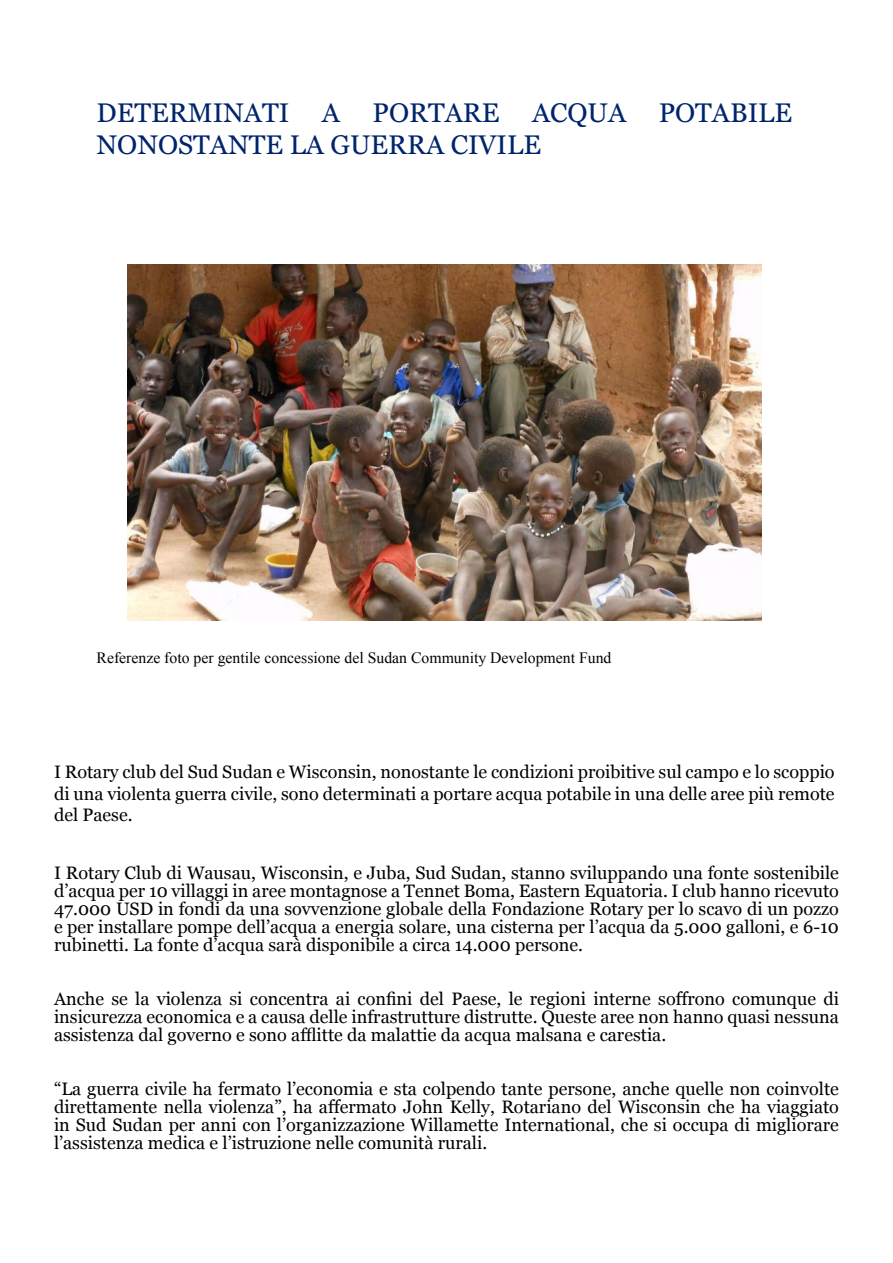
<style>
.page{position:relative;width:893px;height:1263px;background:#fff}
.page>*{position:absolute;margin:0;border:0;box-sizing:border-box;transform-origin:0 0}
.Titolo_1{font:27px/32.4px "Georgia";color:#00246c}
.Corpo_del_testo{font:18px/18px "Georgia";color:#000;text-align:justify}
.Quotations{font:15.75px "Times New Roman";color:#000}
</style>
<div class="page">
<img style="left:128px;top:265px;width:633px;height:356px">
<p class="Titolo_1" style="left:97px;top:95px;width:697px">DETERMINATI A PORTARE ACQUA POTABILE<br>NONOSTANTE LA GUERRA CIVILE</p>
<p class="Quotations" style="left:97px;top:647px;width:516px">Referenze foto per gentile concessione del Sudan Community Development Fund</p>
<p class="Corpo_del_testo" style="left:54px;top:760px;width:782px;line-height:21.6px">I Rotary club del Sud Sudan e Wisconsin, nonostante le condizioni proibitive sul campo e lo scoppio di una violenta guerra civile, sono determinati a portare acqua potabile in una delle aree più remote del Paese.</p>
<p class="Corpo_del_testo" style="left:54px;top:863px;width:786px">I Rotary Club di Wausau, Wisconsin, e Juba, Sud Sudan, stanno sviluppando una fonte sostenibile d’acqua per 10 villaggi in aree montagnose a Tennet Boma, Eastern Equatoria. I club hanno ricevuto 47.000 USD in fondi da una sovvenzione globale della Fondazione Rotary per lo scavo di un pozzo e per installare pompe dell’acqua a energia solare, una cisterna per l’acqua da 5.000 galloni, e 6-10 rubinetti. La fonte d’acqua sarà disponibile a circa 14.000 persone.</p>
<p class="Corpo_del_testo" style="left:54px;top:989px;width:786px">Anche se la violenza si concentra ai confini del Paese, le regioni interne soffrono comunque di insicurezza economica e a causa delle infrastrutture distrutte. Queste aree non hanno quasi nessuna assistenza dal governo e sono afflitte da malattie da acqua malsana e carestia.</p>
<p class="Corpo_del_testo" style="left:54px;top:1079px;width:786px">“La guerra civile ha fermato l’economia e sta colpendo tante persone, anche quelle non coinvolte direttamente nella violenza”, ha affermato John Kelly, Rotariano del Wisconsin che ha viaggiato in Sud Sudan per anni con l’organizzazione Willamette International, che si occupa di migliorare l’assistenza medica e l’istruzione nelle comunità rurali.</p>
</div>
